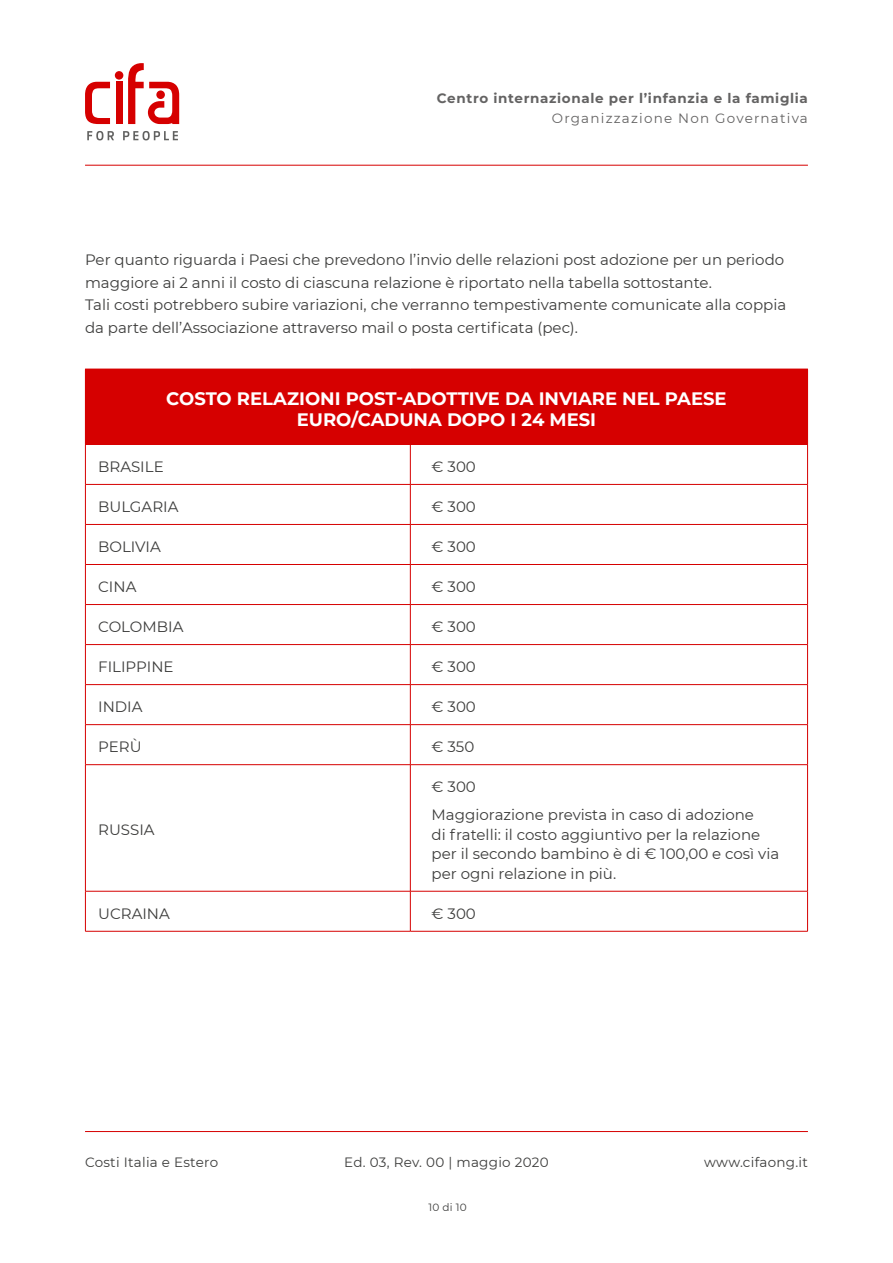
<style>
.page{position:relative;width:893px;height:1263px;background:#fff}
.page>*{position:absolute;margin:0;border:0;box-sizing:border-box;transform-origin:0 0}
.t1{font:700 18px/21.6px "Montserrat";color:#fff;text-align:center}
.t2{font:15px/22.5px "Montserrat";color:#3c3c3b}
.t3{font:13.5px "Montserrat";letter-spacing:.02em;color:#3c3c3b}
.t4{font:700 13.5px "Montserrat";letter-spacing:.05em;color:#646363}
.t5{font:13.5px "Montserrat";letter-spacing:.09em;color:#646363}
.t6{font:10.5px "Montserrat";color:#3c3c3b}
</style>
<div class="page">
<div style="left:85px;top:369px;width:722px;height:75px;background:#d60000"></div>
<hr style="left:807px;top:369px;width:1px;height:75px;background:#d60000">
<hr style="left:85px;top:444px;width:325px;height:1px;background:#d60000">
<hr style="left:85px;top:445px;width:1px;height:39px;background:#d60000">
<hr style="left:410px;top:444px;width:398px;height:1px;background:#d60000">
<hr style="left:410px;top:445px;width:1px;height:39px;background:#d60000">
<hr style="left:807px;top:445px;width:1px;height:39px;background:#d60000">
<hr style="left:85px;top:484px;width:325px;height:1px;background:#d60000">
<hr style="left:85px;top:485px;width:1px;height:39px;background:#d60000">
<hr style="left:410px;top:484px;width:398px;height:1px;background:#d60000">
<hr style="left:410px;top:485px;width:1px;height:39px;background:#d60000">
<hr style="left:807px;top:485px;width:1px;height:39px;background:#d60000">
<hr style="left:85px;top:524px;width:325px;height:1px;background:#d60000">
<hr style="left:85px;top:525px;width:1px;height:39px;background:#d60000">
<hr style="left:410px;top:524px;width:398px;height:1px;background:#d60000">
<hr style="left:410px;top:525px;width:1px;height:39px;background:#d60000">
<hr style="left:807px;top:525px;width:1px;height:39px;background:#d60000">
<hr style="left:85px;top:564px;width:325px;height:1px;background:#d60000">
<hr style="left:85px;top:565px;width:1px;height:39px;background:#d60000">
<hr style="left:410px;top:564px;width:398px;height:1px;background:#d60000">
<hr style="left:410px;top:565px;width:1px;height:39px;background:#d60000">
<hr style="left:807px;top:565px;width:1px;height:39px;background:#d60000">
<hr style="left:85px;top:604px;width:325px;height:1px;background:#d60000">
<hr style="left:85px;top:605px;width:1px;height:39px;background:#d60000">
<hr style="left:410px;top:604px;width:398px;height:1px;background:#d60000">
<hr style="left:410px;top:605px;width:1px;height:39px;background:#d60000">
<hr style="left:807px;top:605px;width:1px;height:39px;background:#d60000">
<hr style="left:85px;top:644px;width:325px;height:1px;background:#d60000">
<hr style="left:85px;top:645px;width:1px;height:39px;background:#d60000">
<hr style="left:410px;top:644px;width:398px;height:1px;background:#d60000">
<hr style="left:410px;top:645px;width:1px;height:39px;background:#d60000">
<hr style="left:807px;top:645px;width:1px;height:39px;background:#d60000">
<hr style="left:85px;top:684px;width:325px;height:1px;background:#d60000">
<hr style="left:85px;top:685px;width:1px;height:39px;background:#d60000">
<hr style="left:410px;top:684px;width:398px;height:1px;background:#d60000">
<hr style="left:410px;top:685px;width:1px;height:39px;background:#d60000">
<hr style="left:807px;top:685px;width:1px;height:39px;background:#d60000">
<hr style="left:85px;top:724px;width:325px;height:1px;background:#d60000">
<hr style="left:85px;top:725px;width:1px;height:39px;background:#d60000">
<hr style="left:410px;top:724px;width:398px;height:1px;background:#d60000">
<hr style="left:410px;top:725px;width:1px;height:39px;background:#d60000">
<hr style="left:807px;top:725px;width:1px;height:39px;background:#d60000">
<hr style="left:85px;top:764px;width:325px;height:1px;background:#d60000">
<hr style="left:85px;top:765px;width:1px;height:126px;background:#d60000">
<hr style="left:410px;top:764px;width:398px;height:1px;background:#d60000">
<hr style="left:410px;top:765px;width:1px;height:126px;background:#d60000">
<hr style="left:807px;top:765px;width:1px;height:126px;background:#d60000">
<hr style="left:85px;top:891px;width:325px;height:1px;background:#d60000">
<hr style="left:85px;top:891px;width:1px;height:40px;background:#d60000">
<hr style="left:410px;top:891px;width:398px;height:1px;background:#d60000">
<hr style="left:410px;top:891px;width:1px;height:40px;background:#d60000">
<hr style="left:807px;top:891px;width:1px;height:40px;background:#d60000">
<hr style="left:85px;top:931px;width:325px;height:1px;background:#d60000">
<hr style="left:410px;top:931px;width:398px;height:1px;background:#d60000">
<svg style="left:85px;top:82px;width:25px;height:42px"></svg>
<div style="left:116px;top:82px;width:7px;height:42px;background:#d60000"></div>
<div style="left:115px;top:71px;width:8px;height:9px;background:#d60000;border-radius:50%"></div>
<svg style="left:87px;top:131px;width:27px;height:9px"></svg>
<svg style="left:123px;top:131px;width:55px;height:9px"></svg>
<svg style="left:128px;top:63px;width:51px;height:61px"></svg>
<hr style="left:85px;top:165px;width:723px;height:1px;background:#d60000">
<hr style="left:85px;top:1131px;width:723px;height:1px;background:#d60000">
<p class="t4" style="left:437px;top:88px;width:372px">Centro internazionale per l’infanzia e la famiglia</p>
<p class="t5" style="left:552px;top:109px;width:258px">Organizzazione Non Governativa</p>
<p class="t2" style="left:85px;top:248px;width:703px">Per quanto riguarda i Paesi che prevedono l’invio delle relazioni post adozione per un periodo maggiore ai 2 anni il costo di ciascuna relazione è riportato nella tabella sottostante.<br>Tali costi potrebbero subire variazioni, che verranno tempestivamente comunicate alla coppia da parte dell’Associazione attraverso mail o posta certificata (pec).</p>
<p class="t1" style="left:166px;top:386px;width:562px">COSTO RELAZIONI POST-ADOTTIVE DA INVIARE NEL PAESE<br>EURO/CADUNA DOPO I 24 MESI</p>
<p class="t2" style="left:98px;top:454px;width:67px">BRASILE</p>
<p class="t2" style="left:432px;top:454px;width:46px">€ 300</p>
<p class="t2" style="left:98px;top:495px;width:82px">BULGARIA</p>
<p class="t2" style="left:432px;top:495px;width:46px">€ 300</p>
<p class="t2" style="left:98px;top:535px;width:64px">BOLIVIA</p>
<p class="t2" style="left:432px;top:535px;width:46px">€ 300</p>
<p class="t2" style="left:98px;top:575px;width:40px">CINA</p>
<p class="t2" style="left:432px;top:575px;width:46px">€ 300</p>
<p class="t2" style="left:98px;top:615px;width:87px">COLOMBIA</p>
<p class="t2" style="left:432px;top:615px;width:46px">€ 300</p>
<p class="t2" style="left:98px;top:655px;width:77px">FILIPPINE</p>
<p class="t2" style="left:432px;top:655px;width:46px">€ 300</p>
<p class="t2" style="left:98px;top:695px;width:46px">INDIA</p>
<p class="t2" style="left:432px;top:695px;width:46px">€ 300</p>
<p class="t2" style="left:98px;top:735px;width:45px">PERÙ</p>
<p class="t2" style="left:432px;top:735px;width:44px">€ 350</p>
<p class="t2" style="left:98px;top:818px;width:58px">RUSSIA</p>
<p class="t2" style="left:432px;top:772px;width:324px;line-height:28px">€ 300<br>Maggiorazione prevista in caso di adozione</p>
<p class="t2" style="left:432px;top:824px;width:349px;line-height:19.5px">di fratelli: il costo aggiuntivo per la relazione per il secondo bambino è di € 100,00 e così via per ogni relazione in più.</p>
<p class="t2" style="left:98px;top:901px;width:73px">UCRAINA</p>
<p class="t2" style="left:432px;top:901px;width:46px">€ 300</p>
<p class="t3" style="left:85px;top:1153px;width:135px">Costi Italia e Estero</p>
<p class="t3" style="left:344px;top:1153px;width:206px">Ed. 03, Rev. 00 | maggio 2020</p>
<p class="t3" style="left:704px;top:1153px;width:105px">www.cifaong.it</p>
<p class="t6" style="left:428px;top:1200px;width:40px">10 di 10</p>
</div>
